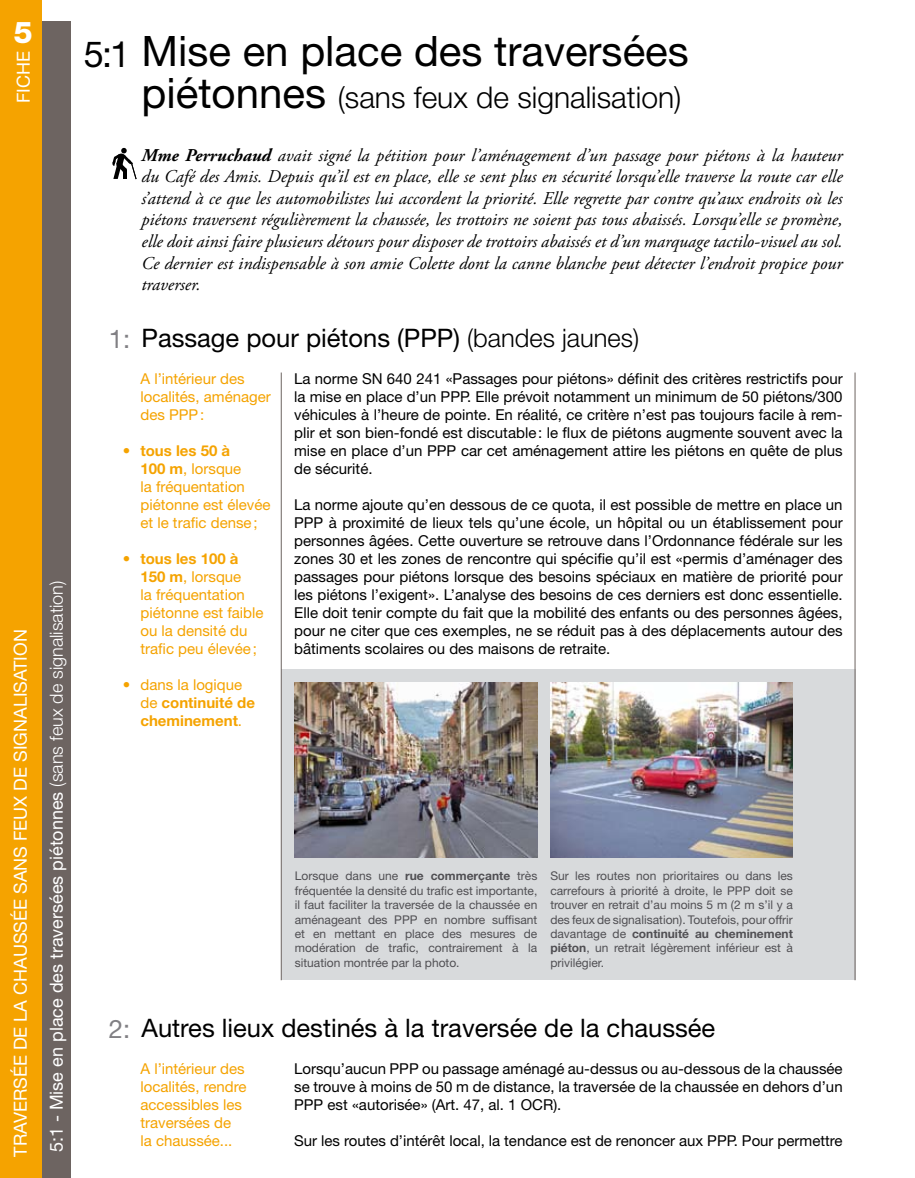
<style>
.page{position:relative;width:915px;height:1178px;background:#fff}
.page>*{position:absolute;margin:0;border:0;box-sizing:border-box;transform-origin:0 0}
.t1{font:42px "Helvetica Neue";color:#000}
.t2{font:36px "Helvetica Neue";color:#000}
.t3{font:300 30px "Helvetica Neue";color:#000}
.t4{font:800 30px "Helvetica Neue";color:#fff}
.t5{font:25.5px "Helvetica Neue";color:#000}
.t6{font:italic 18px/21.6px "Adobe Garamond Pro";color:#000;text-align:justify}
.t7{font:18px "Helvetica Neue";color:#fff}
.t8{font:15px/18px "Helvetica Neue";color:#000;text-align:justify}
.t9{font:15px/18px "Helvetica Neue";color:#f5a300}
.t10{font:700 15px/18px "Helvetica Neue";color:#f5a300}
.t11{font:12px/14.4px "Helvetica Neue";color:#504f53;text-align:justify}
.s1{font-weight:300}
.s2{font-weight:400;font-size:42px}
.s3{font-weight:700}
.s4{color:#818084}
.s5{font-weight:400}
</style>
<div class="page">
<div style="left:41px;top:21px;width:29px;height:1157px;background:#6d6461"></div>
<div style="left:0;top:0;width:42px;height:1178px;background:#f5a300"></div>
<svg style="left:112px;top:148px;width:24px;height:31px"></svg>
<div style="left:281px;top:669px;width:574px;height:311px;background:#d8dadc"></div>
<img style="left:294px;top:683px;width:243px;height:174px">
<img style="left:550px;top:683px;width:242px;height:174px">
<hr style="left:281px;top:372px;width:1px;height:608px;background:#6d6461">
<hr style="left:854px;top:372px;width:1px;height:608px;background:#6d6461">
<h3 class="t4" style="left:14px;top:15px;width:20px">5</h3>
<p class="t7" style="left:13px;top:103px;width:53px;rotate:-90deg">FICHE</p>
<p class="t7" style="left:10px;top:1157px;width:529px;rotate:-90deg">TRAVERSÉE DE LA CHAUSSÉE SANS FEUX DE SIGNALISATION</p>
<p class="t7" style="left:46px;top:1152px;width:573px;rotate:-90deg">5:1 - Mise en place des traversées piétonnes <span class="s1">(sans feux de signalisation)</span></p>
<h2 class="t2" style="left:84px;top:32px;width:48px">5:1</h2>
<h1 class="t1" style="left:141px;top:26px;width:548px">Mise en place des traversées</h1>
<h3 class="t3" style="left:141px;top:79px;width:541px"><span class="s2">piétonnes</span> (sans feux de signalisation)</h3>
<p class="t6" style="left:141px;top:145px;width:702px"><span class="s3">Mme Perruchaud</span> avait signé la pétition pour l’aménagement d’un passage pour piétons à la hauteur du Café des Amis. Depuis qu’il est en place, elle se sent plus en sécurité lorsqu’elle traverse la route car elle s’attend à ce que les automobilistes lui accordent la priorité. Elle regrette par contre qu’aux endroits où les piétons traversent régulièrement la chaussée, les trottoirs ne soient pas tous abaissés. Lorsqu’elle se promène, elle doit ainsi faire plusieurs détours pour disposer de trottoirs abaissés et d’un marquage tactilo-visuel au sol.<br>Ce dernier est indispensable à son amie Colette dont la canne blanche peut détecter l’endroit propice pour traverser.</p>
<h3 class="t5" style="left:109px;top:323px;width:531px"><span class="s4">1:</span> Passage pour piétons (PPP) <span class="s1">(bandes jaunes)</span></h3>
<p class="t9" style="left:123px;top:442px;width:9px">•</p>
<p class="t9" style="left:123px;top:550px;width:9px">•</p>
<p class="t9" style="left:123px;top:676px;width:9px">•</p>
<p class="t9" style="left:140px;top:370px;width:132px">A l’intérieur des localités, aménager des PPP:</p>
<p class="t9" style="left:140px;top:442px;width:132px"><span class="s3">tous les 50 à<br>100 m</span>, lorsque<br>la fréquentation piétonne est élevée et le trafic dense;</p>
<p class="t9" style="left:140px;top:550px;width:125px"><span class="s3">tous les 100 à<br>150 m</span>, lorsque<br>la fréquentation piétonne est faible ou la densité du trafic peu élevée;</p>
<p class="t10" style="left:140px;top:676px;width:116px"><span class="s5">dans la logique de</span> continuité de cheminement<span class="s5">.</span></p>
<p class="t8" style="left:294px;top:370px;width:550px">La norme SN 640 241 «Passages pour piétons» définit des critères restrictifs pour la mise en place d’un PPP. Elle prévoit notamment un minimum de 50 piétons/300 véhicules à l’heure de pointe. En réalité, ce critère n’est pas toujours facile à rem&shy;plir et son bien-fondé est discutable: le flux de piétons augmente souvent avec la mise en place d’un PPP car cet aménagement attire les piétons en quête de plus de sécurité.</p>
<p class="t8" style="left:294px;top:496px;width:550px">La norme ajoute qu’en dessous de ce quota, il est possible de mettre en place un PPP à proximité de lieux tels qu’une école, un hôpital ou un établissement pour personnes âgées. Cette ouverture se retrouve dans l’Ordonnance fédérale sur les zones 30 et les zones de rencontre qui spécifie qu’il est «permis d’aménager des passages pour piétons lorsque des besoins spéciaux en matière de priorité pour les piétons l’exigent». L’analyse des besoins de ces derniers est donc essentielle.<br>Elle doit tenir compte du fait que la mobilité des enfants ou des personnes âgées, pour ne citer que ces exemples, ne se réduit pas à des déplacements autour des bâtiments scolaires ou des maisons de retraite.</p>
<p class="t11" style="left:295px;top:869px;width:244px">Lorsque dans une <span class="s3">rue commerçante</span> très fréquentée la densité du trafic est importante, il faut faciliter la traversée de la chaussée en aménageant des PPP en nombre suffisant et en mettant en place des mesures de modération de trafic, contrairement à la situation montrée par la photo.</p>
<p class="t11" style="left:550px;top:869px;width:244px">Sur les routes non prioritaires ou dans les carrefours à priorité à droite, le PPP doit se trouver en retrait d’au moins 5 m (2 m s’il y a des feux de signalisation). Toutefois, pour offrir davantage de <span class="s3">continuité au cheminement piéton</span>, un retrait légèrement inférieur est à privilégier.</p>
<h3 class="t5" style="left:109px;top:1013px;width:607px"><span class="s4">2:</span> Autres lieux destinés à la traversée de la chaussée</h3>
<p class="t9" style="left:140px;top:1059px;width:108px">A l’intérieur des localités, rendre accessibles les traversées de<br>la chaussée...</p>
<p class="t8" style="left:294px;top:1059px;width:550px">Lorsqu’aucun PPP ou passage aménagé au-dessus ou au-dessous de la chaussée se trouve à moins de 50 m de distance, la traversée de la chaussée en dehors d’un PPP est «autorisée» (Art. 47, al. 1 OCR).</p>
<p class="t8" style="left:294px;top:1131px;width:550px">Sur les routes d’intérêt local, la tendance est de renoncer aux PPP. Pour permettre</p>
</div>
